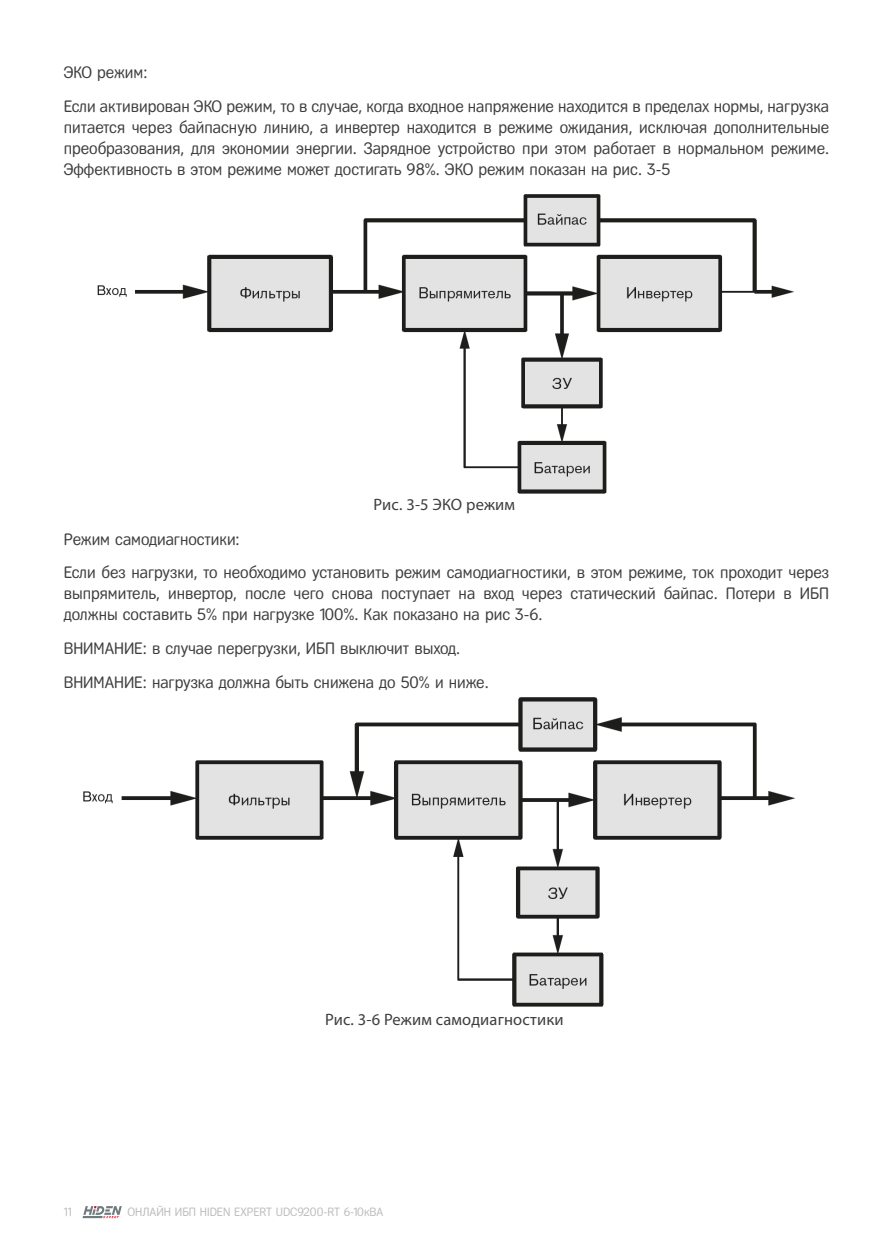
<style>
.page{position:relative;width:893px;height:1255px;background:#fff}
.page>*{position:absolute;margin:0;border:0;box-sizing:border-box;transform-origin:0 0}
.Стиль_абзаца_3{font:16.5px/21px "Fregat";color:#3e3e3f;text-align:justify}
.Стиль_абзаца_3-2{font:16.5px "Myriad Pro";letter-spacing:.01em;color:#3e3e3f}
.t1{font:12px "Fregat";color:#bcbdc0}
</style>
<div class="page">
<svg style="left:82px;top:1206px;width:40px;height:12px"></svg>
<img style="left:97px;top:194px;width:697px;height:300px">
<img style="left:83px;top:697px;width:712px;height:310px">
<p class="Стиль_абзаца_3" style="left:64px;top:62px;width:85px">ЭКО режим:</p>
<p class="Стиль_абзаца_3" style="left:64px;top:95px;width:767px">Если активирован ЭКО режим, то в случае, когда входное напряжение находится в пределах нормы, нагрузка питается через байпасную линию, а инвертер находится в режиме ожидания, исключая дополнительные преобразования, для экономии энергии. Зарядное устройство при этом работает в нормальном режиме.<br>Эффективность в этом режиме может достигать 98%. ЭКО режим показан на рис. 3-5</p>
<p class="Стиль_абзаца_3-2" style="left:374px;top:494px;width:143px">Рис. 3-5 ЭКО режим</p>
<p class="Стиль_абзаца_3" style="left:64px;top:528px;width:177px">Режим самодиагностики:</p>
<p class="Стиль_абзаца_3" style="left:64px;top:562px;width:767px">Если без нагрузки, то необходимо установить режим самодиагностики, в этом режиме, ток проходит через выпрямитель, инвертор, после чего снова поступает на вход через статический байпас. Потери в ИБП должны составить 5% при нагрузке 100%. Как показано на рис 3-6.</p>
<p class="Стиль_абзаца_3" style="left:64px;top:638px;width:398px">ВНИМАНИЕ: в случае перегрузки, ИБП выключит выход.</p>
<p class="Стиль_абзаца_3" style="left:64px;top:671px;width:426px">ВНИМАНИЕ: нагрузка должна быть снижена до 50% и ниже.</p>
<p class="Стиль_абзаца_3-2" style="left:325px;top:1009px;width:240px">Рис. 3-6 Режим самодиагностики</p>
<p class="t1" style="left:64px;top:1204px;width:10px">11</p>
<p class="t1" style="left:128px;top:1205px;width:257px">ОНЛАЙН ИБП HIDEN EXPERT UDC9200-RT 6-10кВА</p>
</div>
